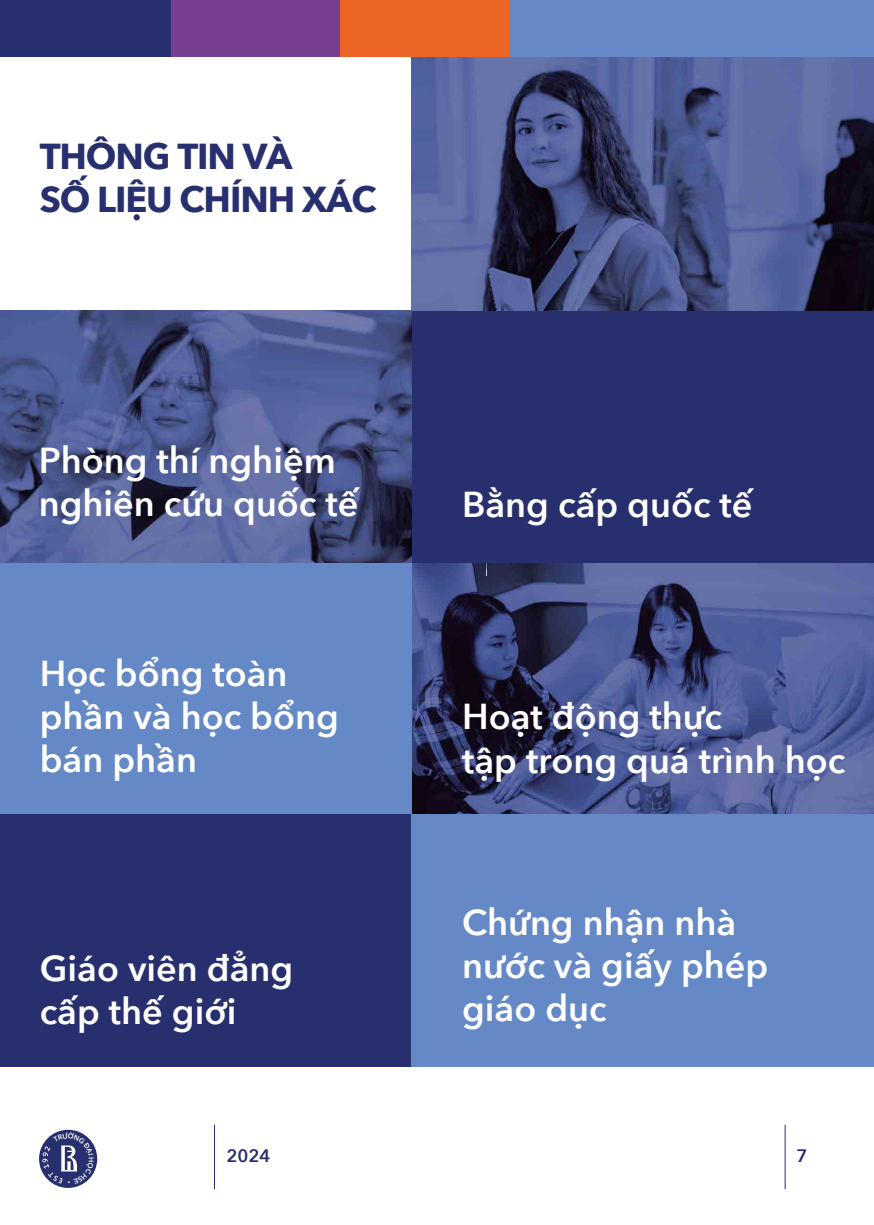
<style>
.page{position:relative;width:874px;height:1225px;background:#fff}
.page>*{position:absolute;margin:0;border:0;box-sizing:border-box;transform-origin:0 0}
.t1{font:600 36px/43.2px "Avenir Next";color:#fff}
.t2{font:700 36px/43.2px "Avenir Next";letter-spacing:-.03em;color:#282f6e}
.t3{font:600 18px "Avenir Next";color:#282f6e}
</style>
<div class="page">
<hr style="left:784px;top:1124px;width:1px;height:65px;background:#282f6e">
<hr style="left:214px;top:1124px;width:1px;height:65px;background:#282f6e">
<img style="left:411px;top:562px;width:462px;height:252px">
<img style="left:486px;top:314px;width:1px;height:262px">
<div style="left:0;top:562px;width:411px;height:252px;background:#6589c6"></div>
<div style="left:0;top:814px;width:415px;height:252px;background:#282f6e"></div>
<div style="left:411px;top:310px;width:462px;height:252px;background:#282f6e"></div>
<img style="left:0;top:310px;width:411px;height:252px">
<div style="left:411px;top:814px;width:462px;height:252px;background:#6589c6"></div>
<img style="left:411px;top:57px;width:462px;height:253px">
<div style="left:339px;top:0;width:171px;height:57px;background:#ec6524"></div>
<div style="left:169px;top:0;width:170px;height:57px;background:#783e90"></div>
<div style="left:0;top:0;width:170px;height:57px;background:#282f6e"></div>
<div style="left:510px;top:0;width:363px;height:57px;background:#6589c6"></div>
<div style="left:39px;top:1129px;width:58px;height:58px;background:#282f6e;border-radius:50%"></div>
<svg style="left:42px;top:1131px;width:52px;height:53px"></svg>
<p class="t2" style="left:40px;top:134px;width:338px">THÔNG TIN VÀ<br>SỐ LIỆU CHÍNH XÁC</p>
<p class="t1" style="left:39px;top:437px;width:321px">Phòng thí nghiệm nghiên cứu quốc tế</p>
<p class="t1" style="left:40px;top:650px;width:300px">Học bổng toàn phần và học bổng bán phần</p>
<p class="t1" style="left:40px;top:945px;width:255px">Giáo viên đẳng cấp thế giới</p>
<p class="t1" style="left:462px;top:482px;width:292px">Bằng cấp quốc tế</p>
<p class="t1" style="left:462px;top:694px;width:384px">Hoạt động thực<br>tập trong quá trình học</p>
<p class="t1" style="left:462px;top:900px;width:307px">Chứng nhận nhà nước và giấy phép giáo dục</p>
<p class="t3" style="left:226px;top:1140px;width:45px">2024</p>
<p class="t3" style="left:796px;top:1140px;width:12px">7</p>
</div>
